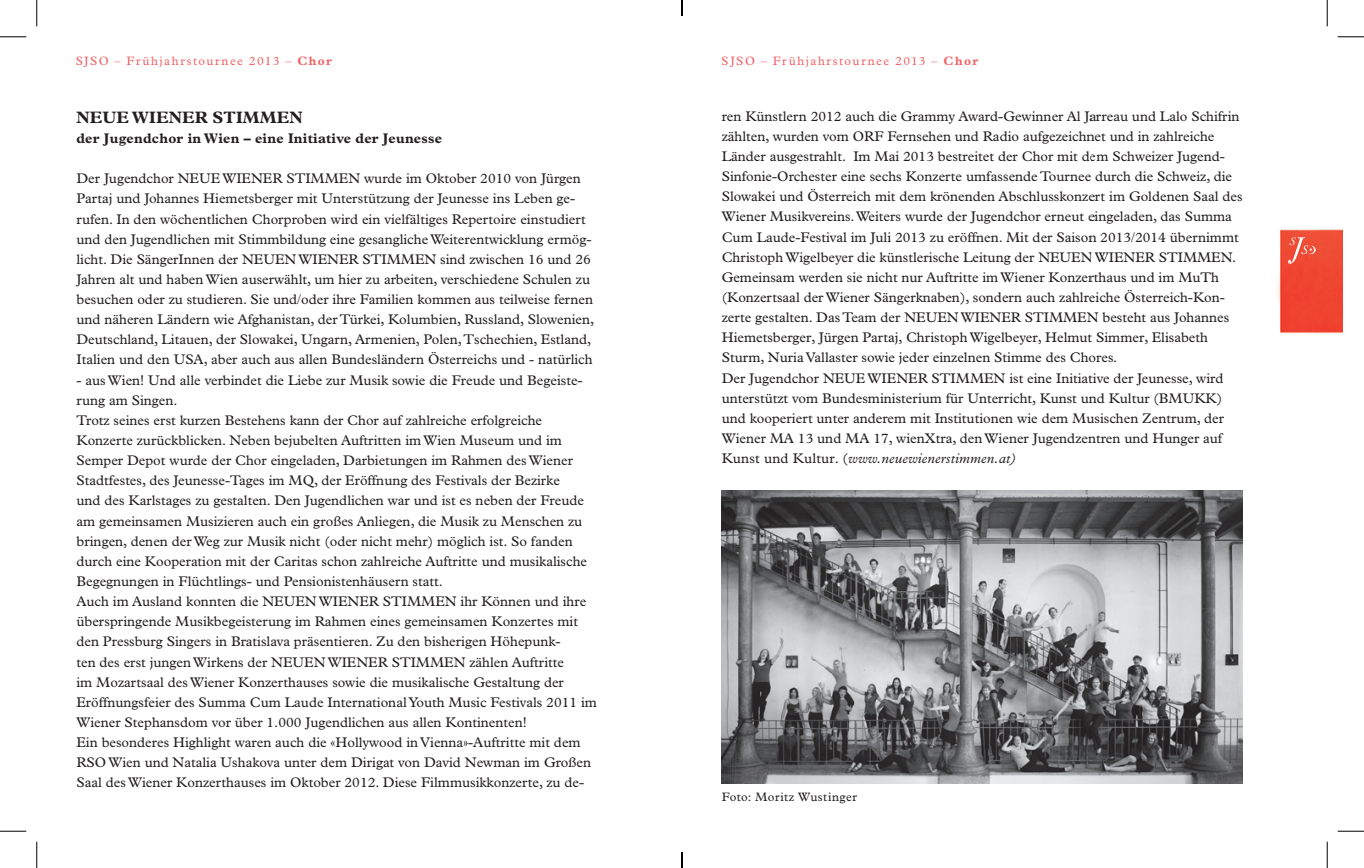
<style>
.page{position:relative;width:1364px;height:868px;background:#fff}
.page>*{position:absolute;margin:0;border:0;box-sizing:border-box;transform-origin:0 0}
.t1{font:700 16.62px "Plantin Std";color:#231f20}
.t2{font:14px/20.1px "Plantin Std";color:#231f20}
.t3{font:700 14px "Plantin Std";letter-spacing:.015em;color:#231f20}
.t4{font:12.25px "Plantin Std";letter-spacing:.12em;color:#ee1d23}
.t5{font:12.25px "Plantin Std";letter-spacing:.035em;color:#231f20}
.s1{font-weight:700}
.s2{font-style:italic}
</style>
<div class="page">
<img style="left:721px;top:490px;width:521px;height:292px">
<img style="left:1278px;top:229px;width:63px;height:105px">
<svg style="left:1297px;top:237px;width:18px;height:26px"></svg>
<div style="left:1091px;top:84px;width:206px;height:210px;background:#fff"></div>
<svg style="left:0;top:36px;width:26px;height:1px"></svg>
<svg style="left:1337px;top:36px;width:26px;height:1px"></svg>
<svg style="left:0;top:830px;width:26px;height:1px"></svg>
<svg style="left:1337px;top:830px;width:26px;height:1px"></svg>
<svg style="left:36px;top:0;width:1px;height:26px"></svg>
<svg style="left:36px;top:841px;width:1px;height:26px"></svg>
<svg style="left:1326px;top:0;width:1px;height:26px"></svg>
<svg style="left:1326px;top:841px;width:1px;height:26px"></svg>
<svg style="left:681px;top:0;width:2px;height:16px"></svg>
<svg style="left:681px;top:852px;width:2px;height:15px"></svg>
<p class="t4" style="left:75px;top:54px;width:258px">SJSO – Frühjahrstournee 2013 – <span class="s1">Chor</span></p>
<p class="t4" style="left:721px;top:54px;width:258px">SJSO – Frühjahrstournee 2013 – <span class="s1">Chor</span></p>
<p class="t1" style="left:76px;top:107px;width:28px">Neue</p>
<p class="t1" style="left:132px;top:107px;width:30px">Wiene</p>
<p class="t1" style="left:195px;top:107px;width:43px">r Stimmen</p>
<p class="t3" style="left:76px;top:130px;width:367px">der Jugendchor in Wien – eine Initiative der Jeunesse</p>
<p class="t2" style="left:76px;top:168px;width:519px">Der Jugendchor NEUE WIENER STIMMEN wurde im Oktober 2010 von Jürgen Partaj und Johannes Hiemetsberger mit Unterstützung der Jeunesse ins Leben ge&shy;rufen. In den wöchentlichen Chorproben wird ein vielfältiges Repertoire einstudiert und den Jugendlichen mit Stimmbildung eine gesangliche Weiterentwicklung ermög&shy;licht. Die SängerInnen der NEUEN WIENER STIMMEN sind zwischen 16 und 26<br>Jahren alt und haben Wien auserwählt, um hier zu arbeiten, verschiedene Schulen zu besuchen oder zu studieren. Sie und/oder ihre Familien kommen aus teilweise fernen und näheren Ländern wie Afghanistan, der Türkei, Kolumbien, Russland, Slowenien, Deutschland, Litauen, der Slowakei, Ungarn, Armenien, Polen, Tschechien, Estland, Italien und den USA, aber auch aus allen Bundesländern Österreichs und - natürlich</p>
<p class="t2" style="left:76px;top:370px;width:522px">- aus Wien! Und alle verbindet die Liebe zur Musik sowie die Freude und Begeiste&shy;rung am Singen.<br>Trotz seines erst kurzen Bestehens kann der Chor auf zahlreiche erfolgreiche Konzerte zurückblicken. Neben bejubelten Auftritten im Wien Museum und im Semper Depot wurde der Chor eingeladen, Darbietungen im Rahmen des Wiener Stadtfestes, des Jeunesse-Tages im MQ, der Eröffnung des Festivals der Bezirke<br>und des Karlstages zu gestalten. Den Jugendlichen war und ist es neben der Freude am gemeinsamen Musizieren auch ein großes Anliegen, die Musik zu Menschen zu bringen, denen der Weg zur Musik nicht (oder nicht mehr) möglich ist. So fanden durch eine Kooperation mit der Caritas schon zahlreiche Auftritte und musikalische Begegnungen in Flüchtlings- und Pensionistenhäusern statt.<br>Auch im Ausland konnten die NEUEN WIENER STIMMEN ihr Können und ihre überspringende Musikbegeisterung im Rahmen eines gemeinsamen Konzertes mit den Pressburg Singers in Bratislava präsentieren. Zu den bisherigen Höhepunk-<br>ten des erst jungen Wirkens der NEUEN WIENER STIMMEN zählen Auftritte<br>im Mozartsaal des Wiener Konzerthauses sowie die musikalische Gestaltung der Eröffnungsfeier des Summa Cum Laude International Youth Music Festivals 2011 im Wiener Stephansdom vor über 1.000 Jugendlichen aus allen Kontinenten!<br>Ein besonderes Highlight waren auch die «Hollywood in Vienna»-Auftritte mit dem RSO Wien und Natalia Ushakova unter dem Dirigat von David Newman im Großen Saal des Wiener Konzerthauses im Oktober 2012. Diese Filmmusikkonzerte, zu de-</p>
<p class="t2" style="left:721px;top:106px;width:522px">ren Künstlern 2012 auch die Grammy Award-Gewinner Al Jarreau und Lalo Schifrin zählten, wurden vom ORF Fernsehen und Radio aufgezeichnet und in zahlreiche Länder ausgestrahlt. Im Mai 2013 bestreitet der Chor mit dem Schweizer Jugend-Sinfonie-Orchester eine sechs Konzerte umfassende Tournee durch die Schweiz, die Slowakei und Österreich mit dem krönenden Abschlusskonzert im Goldenen Saal des Wiener Musikvereins. Weiters wurde der Jugendchor erneut eingeladen, das Summa Cum Laude-Festival im Juli 2013 zu eröffnen. Mit der Saison 2013/2014 übernimmt Christoph Wigelbeyer die künstlerische Leitung der NEUEN WIENER STIMMEN.<br>Gemeinsam werden sie nicht nur Auftritte im Wiener Konzerthaus und im MuTh (Konzertsaal der Wiener Sängerknaben), sondern auch zahlreiche Österreich-Kon&shy;zerte gestalten. Das Team der NEUEN WIENER STIMMEN besteht aus Johannes Hiemetsberger, Jürgen Partaj, Christoph Wigelbeyer, Helmut Simmer, Elisabeth Sturm, Nuria Vallaster sowie jeder einzelnen Stimme des Chores.<br>Der Jugendchor NEUE WIENER STIMMEN ist eine Initiative der Jeunesse, wird unterstützt vom Bundesministerium für Unterricht, Kunst und Kultur (BMUKK) und kooperiert unter anderem mit Institutionen wie dem Musischen Zentrum, der Wiener MA 13 und MA 17, wienXtra, den Wiener Jugendzentren und Hunger auf Kunst und Kultur. (<span class="s2">www.neuewienerstimmen.at)</span></p>
<p class="t5" style="left:721px;top:789px;width:137px">Foto: Moritz Wustinger</p>
</div>
